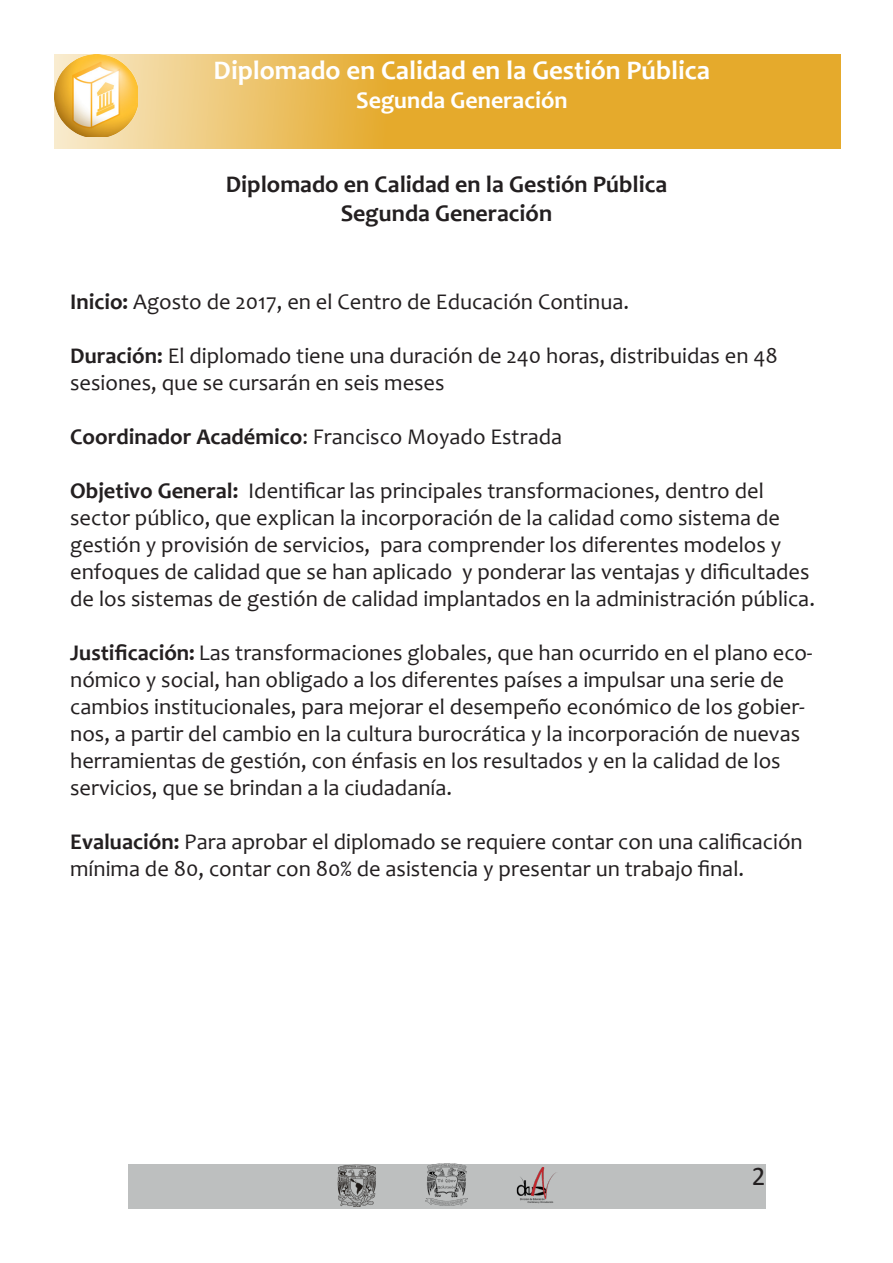
<style>
.page{position:relative;width:893px;height:1263px;background:#fff}
.page>*{position:absolute;margin:0;border:0;box-sizing:border-box;transform-origin:0 0}
.t1{font:700 27px "Candara";color:#fff}
.t2{font:27px "Calibri";color:#231f20}
.t3{font:700 24px "Candara";color:#231f20}
.t4{font:700 24px "Candara";color:#fff}
.t5{font:22.5px/27px "Candara";color:#231f20}
.s1{font-weight:700}
</style>
<div class="page">
<svg style="left:54px;top:54px;width:786px;height:94px;background:#e7b343"></svg>
<img style="left:54px;top:54px;width:83px;height:82px">
<div style="left:128px;top:1164px;width:637px;height:45px;background:#bdbfbf"></div>
<img style="left:516px;top:1167px;width:40px;height:37px">
<img style="left:337px;top:1164px;width:39px;height:43px">
<img style="left:425px;top:1163px;width:43px;height:43px">
<p class="t1" style="left:214px;top:53px;width:498px">Diplomado en Calidad en la Gestión Pública</p>
<p class="t4" style="left:356px;top:85px;width:213px">Segunda Generación</p>
<p class="t3" style="left:226px;top:169px;width:443px">Diplomado en Calidad en la Gestión Pública</p>
<p class="t3" style="left:341px;top:198px;width:213px">Segunda Generación</p>
<p class="t5" style="left:70px;top:288px;width:560px"><span class="s1">Inicio:</span> Agosto de 2017, en el Centro de Educación Continua.</p>
<p class="t5" style="left:70px;top:342px;width:709px"><span class="s1">Duración:</span> El diplomado tiene una duración de 240 horas, distribuidas en 48 sesiones, que se cursarán en seis meses</p>
<p class="t5" style="left:70px;top:423px;width:493px"><span class="s1">Coordinador Académico</span>: Francisco Moyado Estrada</p>
<p class="t5" style="left:70px;top:477px;width:746px"><span class="s1">Objetivo General:</span> Identificar las principales transformaciones, dentro del sector público, que explican la incorporación de la calidad como sistema de gestión y provisión de servicios, para comprender los diferentes modelos y enfoques de calidad que se han aplicado y ponderar las ventajas y dificultades de los sistemas de gestión de calidad implantados en la administración pública.</p>
<p class="t5" style="left:70px;top:639px;width:744px"><span class="s1">Justificación:</span> Las transformaciones globales, que han ocurrido en el plano eco&shy;nómico y social, han obligado a los diferentes países a impulsar una serie de cambios institucionales, para mejorar el desempeño económico de los gobier&shy;nos, a partir del cambio en la cultura burocrática y la incorporación de nuevas herramientas de gestión, con énfasis en los resultados y en la calidad de los servicios, que se brindan a la ciudadanía.</p>
<p class="t5" style="left:70px;top:828px;width:734px"><span class="s1">Evaluación:</span> Para aprobar el diplomado se requiere contar con una calificación mínima de 80, contar con 80% de asistencia y presentar un trabajo final.</p>
<p class="t2" style="left:752px;top:1158px;width:15px">2</p>
</div>
